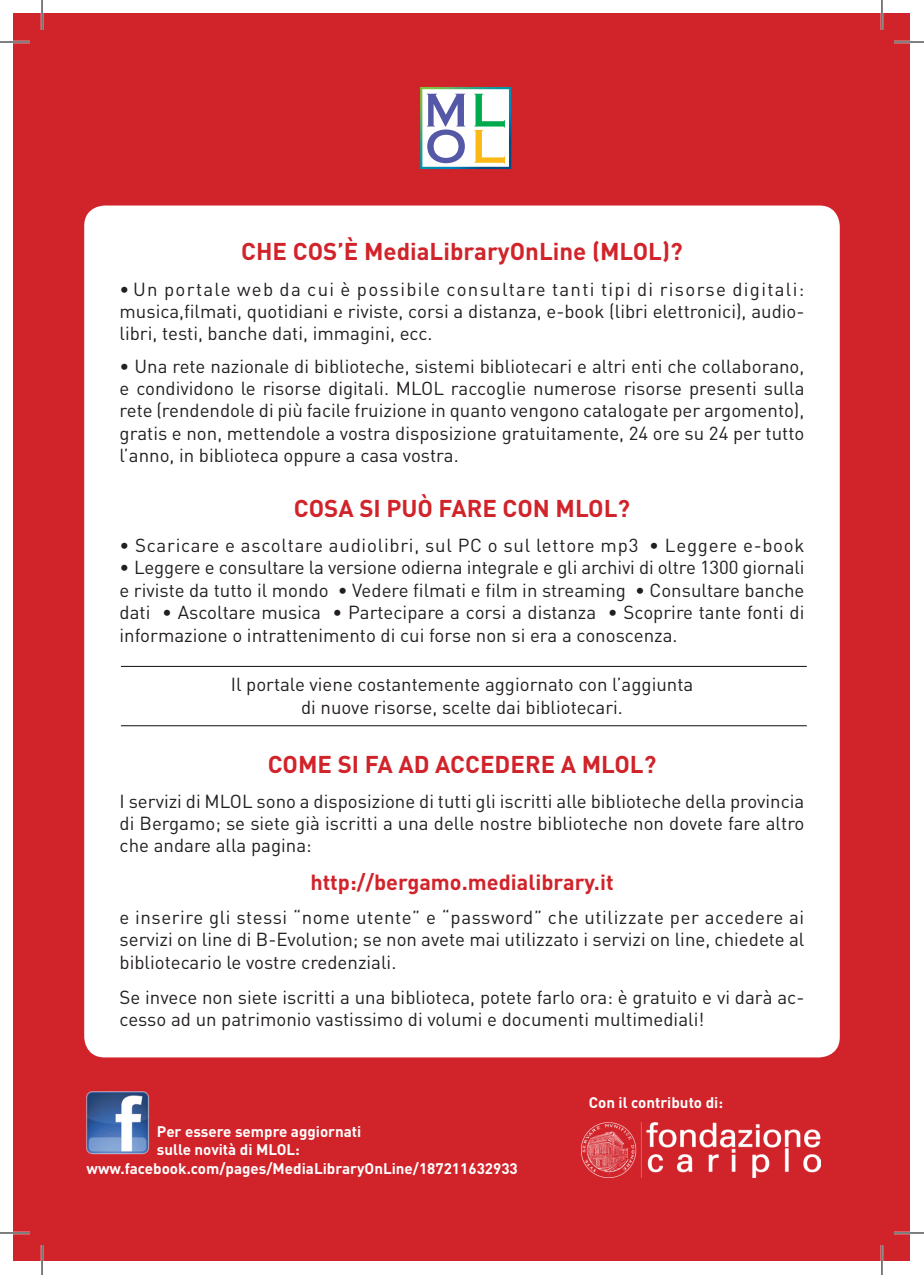
<style>
.page{position:relative;width:924px;height:1275px;background:#fff}
.page>*{position:absolute;margin:0;border:0;box-sizing:border-box;transform-origin:0 0}
.t1{font:700 24px "DIN";color:#d1232a}
.t2{font:700 21.6px "DIN";color:#d1232a}
.t3{font:18.6px/22.4px "DIN";color:#231f20;text-align:justify}
.t4{font:18.6px "DIN";letter-spacing:.04em;color:#231f20}
.t5{font:700 15.2px "DIN";color:#fff}
</style>
<div class="page">
<div style="left:14px;top:14px;width:895px;height:1247px;background:#d1232a"></div>
<img style="left:581px;top:1122px;width:238px;height:55px">
<svg style="left:420px;top:87px;width:91px;height:82px;background:#c0d0d1"></svg>
<div style="left:84px;top:205px;width:755px;height:852px;background:#fff;border-radius:20px"></div>
<hr style="left:121px;top:666px;width:685px;height:1px;background:#231f20">
<hr style="left:121px;top:725px;width:685px;height:1px;background:#231f20">
<img style="left:86px;top:1091px;width:64px;height:64px">
<hr style="left:0;top:41px;width:30px;height:2px;background:#fff">
<hr style="left:893px;top:41px;width:30px;height:2px;background:#fff">
<hr style="left:0;top:1231px;width:30px;height:3px;background:#fff">
<hr style="left:893px;top:1231px;width:30px;height:3px;background:#fff">
<hr style="left:41px;top:0;width:2px;height:30px;background:#fff">
<hr style="left:41px;top:1245px;width:2px;height:30px;background:#fff">
<hr style="left:880px;top:0;width:2px;height:30px;background:#fff">
<hr style="left:880px;top:1245px;width:2px;height:30px;background:#fff">
<hr style="left:0;top:42px;width:30px;height:1px;background:#000">
<hr style="left:893px;top:42px;width:30px;height:1px;background:#000">
<hr style="left:0;top:1232px;width:30px;height:1px;background:#000">
<hr style="left:893px;top:1232px;width:30px;height:1px;background:#000">
<hr style="left:42px;top:0;width:1px;height:30px;background:#000">
<hr style="left:42px;top:1245px;width:1px;height:30px;background:#000">
<hr style="left:881px;top:0;width:1px;height:30px;background:#000">
<hr style="left:881px;top:1245px;width:1px;height:30px;background:#000">
<p class="t1" style="left:241px;top:236px;width:442px">CHE COS’È MediaLibraryOnLine (MLOL)?</p>
<p class="t3" style="left:119px;top:277px;width:686px">• Un portale web da cui è possibile consultare tanti tipi di risorse digitali: musica,filmati, quotidiani e riviste, corsi a distanza, e-book (libri elettronici), audio&shy;libri, testi, banche dati, immagini, ecc.</p>
<p class="t3" style="left:119px;top:354px;width:686px">• Una rete nazionale di biblioteche, sistemi bibliotecari e altri enti che collaborano, e condividono le risorse digitali. MLOL raccoglie numerose risorse presenti sulla rete (rendendole di più facile fruizione in quanto vengono catalogate per argomento), gratis e non, mettendole a vostra disposizione gratuitamente, 24 ore su 24 per tutto l’anno, in biblioteca oppure a casa vostra.</p>
<p class="t1" style="left:294px;top:492px;width:337px">COSA SI PUÒ FARE CON MLOL?</p>
<p class="t4" style="left:119px;top:534px;width:686px">• Scaricare e ascoltare audiolibri, sul PC o sul lettore mp3 • Leggere e-book</p>
<p class="t3" style="left:119px;top:556px;width:686px">• Leggere e consultare la versione odierna integrale e gli archivi di oltre 1300 giornali e riviste da tutto il mondo • Vedere filmati e film in streaming • Consultare banche dati • Ascoltare musica • Partecipare a corsi a distanza • Scoprire tante fonti di informazione o intrattenimento di cui forse non si era a conoscenza.</p>
<p class="t3" style="left:231px;top:673px;width:464px">Il portale viene costantemente aggiornato con l’aggiunta</p>
<p class="t3" style="left:301px;top:695px;width:323px">di nuove risorse, scelte dai bibliotecari.</p>
<p class="t1" style="left:267px;top:748px;width:390px">COME SI FA AD ACCEDERE A MLOL?</p>
<p class="t3" style="left:119px;top:789px;width:686px">I servizi di MLOL sono a disposizione di tutti gli iscritti alle biblioteche della provincia di Bergamo; se siete già iscritti a una delle nostre biblioteche non dovete fare altro che andare alla pagina:</p>
<p class="t2" style="left:310px;top:868px;width:304px">http://bergamo.medialibrary.it</p>
<p class="t3" style="left:119px;top:905px;width:686px">e inserire gli stessi “nome utente” e “password” che utilizzate per accedere ai servizi on line di B-Evolution; se non avete mai utilizzato i servizi on line, chiedete al bibliotecario le vostre credenziali.</p>
<p class="t3" style="left:119px;top:985px;width:686px">Se invece non siete iscritti a una biblioteca, potete farlo ora: è gratuito e vi darà ac&shy;cesso ad un patrimonio vastissimo di volumi e documenti multimediali!</p>
<p class="t5" style="left:157px;top:1121px;width:206px">Per essere sempre aggiornati</p>
<p class="t5" style="left:157px;top:1139px;width:144px">sulle novità di MLOL:</p>
<p class="t5" style="left:87px;top:1158px;width:432px">www.facebook.com/pages/MediaLibraryOnLine/187211632933</p>
<p class="t5" style="left:588px;top:1092px;width:136px">Con il contributo di:</p>
</div>
